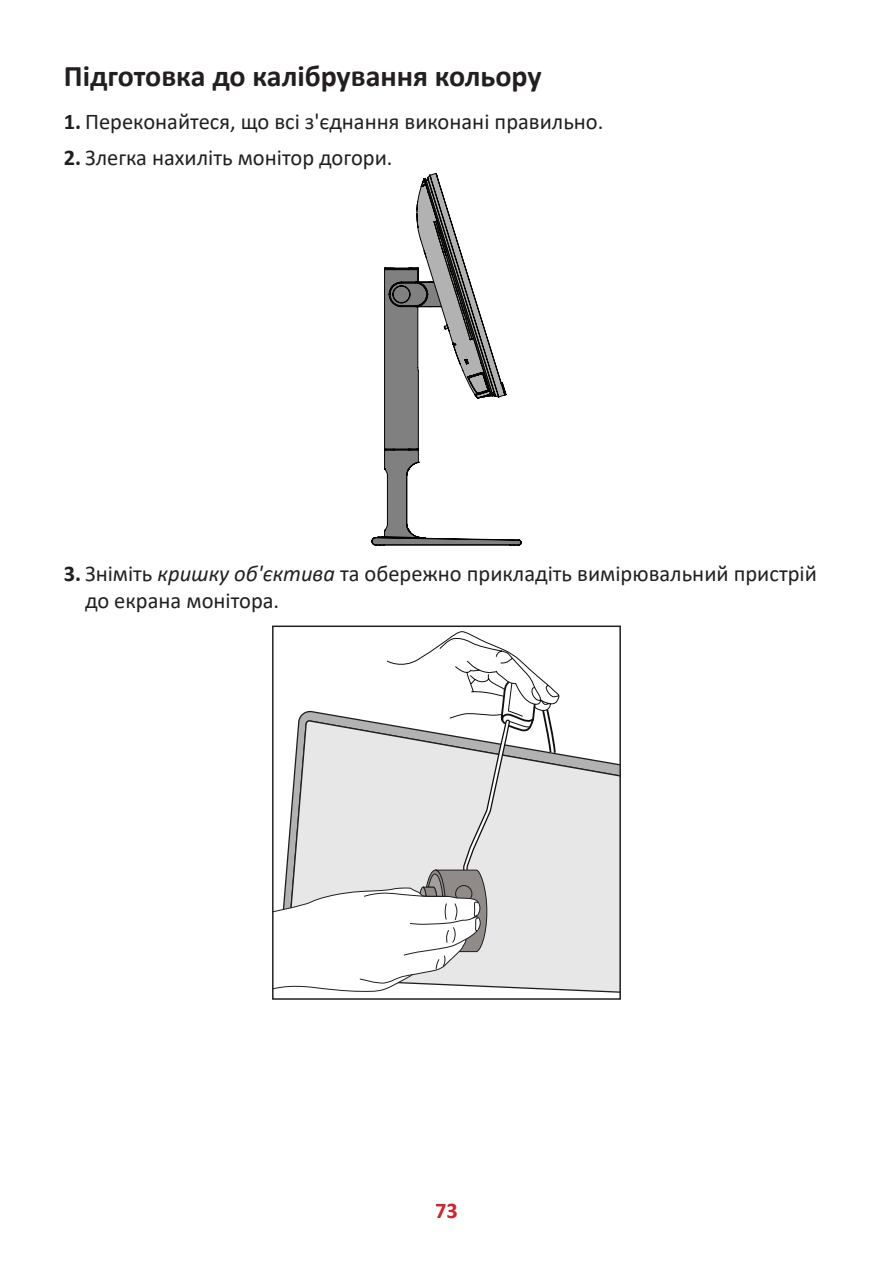
<style>
.page{position:relative;width:893px;height:1263px;background:#fff}
.page>*{position:absolute;margin:0;border:0;box-sizing:border-box;transform-origin:0 0}
.t1{font:700 30px "Calibri";color:#231f20}
.t2{font:22.5px/27px "Calibri";color:#231f20}
.t3{font:700 22.5px "Calibri";color:#d1232a}
.s1{font-weight:700}
.s2{font-style:italic}
</style>
<div class="page">
<svg style="left:372px;top:173px;width:149px;height:373px"></svg>
<svg style="left:343px;top:753px;width:275px;height:240px;background:#e1e2e1"></svg>
<svg style="left:275px;top:631px;width:285px;height:360px"></svg>
<div style="left:272px;top:625px;width:349px;height:375px;border:2px solid #231f20"></div>
<h1 class="t1" style="left:64px;top:55px;width:479px">Підготовка до калібрування кольору</h1>
<p class="t2" style="left:64px;top:108px;width:541px"><span class="s1">1.</span> Переконайтеся, що всі з'єднання виконані правильно.</p>
<p class="t2" style="left:64px;top:143px;width:330px"><span class="s1">2.</span> Злегка нахиліть монітор догори.</p>
<p class="t2" style="left:85px;top:560px;width:733px;text-indent:-21px"><span class="s1">3.</span> Зніміть <span class="s2">кришку об'єктива</span> та обережно прикладіть вимірювальний пристрій до екрана монітора.</p>
<p class="t3" style="left:435px;top:1194px;width:24px">73</p>
</div>
